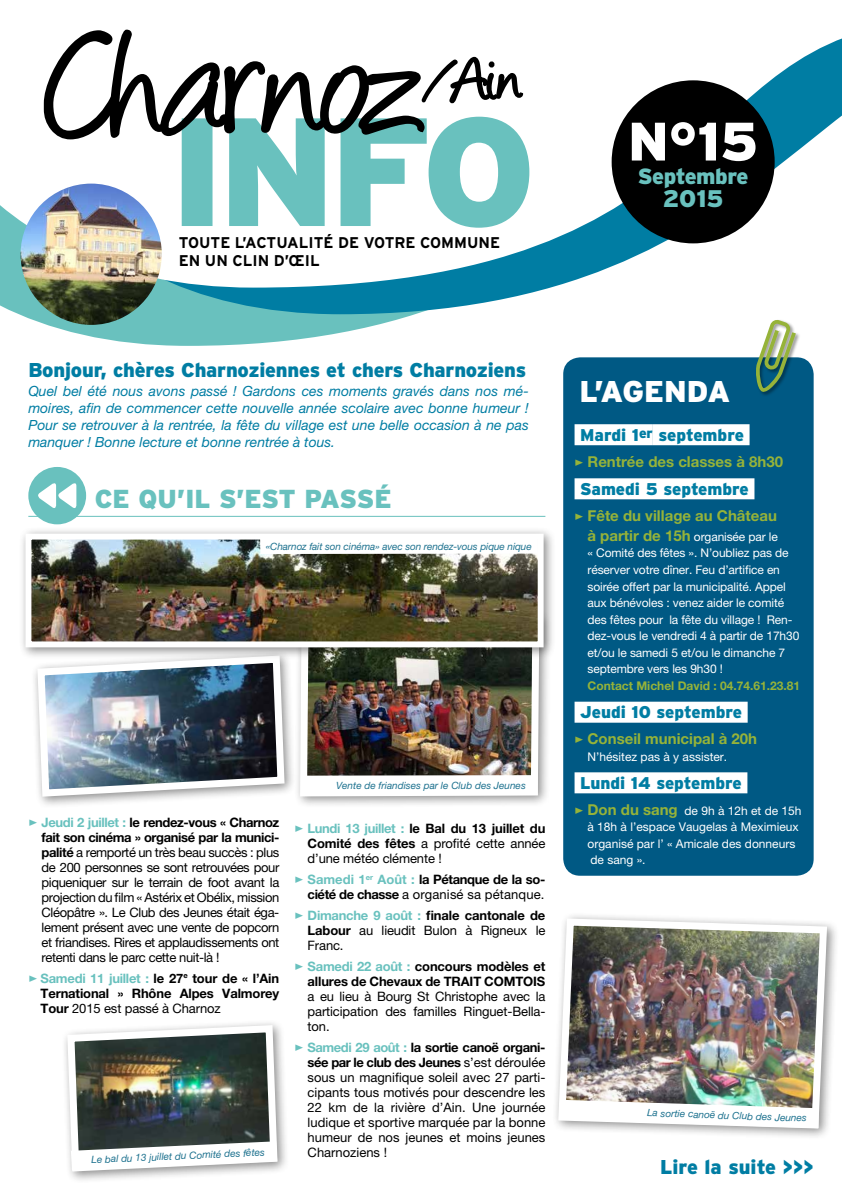
<style>
.page{position:relative;width:842px;height:1191px;background:#fff}
.page>*{position:absolute;margin:0;border:0;box-sizing:border-box;transform-origin:0 0}
.t1{font:170.3px "Angelina";letter-spacing:-.02em;color:#000}
.t2{font:68.6px "Angelina";color:#000}
.t3{font:900 54px "Interstate";color:#fff}
.t4{font:900 30px "Interstate";color:#fff}
.t5{font:900 26px "Interstate";letter-spacing:-.015em;color:#69c1be}
.t6{font:900 24px "Interstate";color:#69c1be}
.t7{font:900 22px "Interstate";letter-spacing:-.02em;color:#69c1be}
.t8{font:900 20px "Interstate";letter-spacing:-.01em;color:#007da3}
.t9{font:900 17px "Interstate";color:#007da3}
.t10{font:700 15.5px/18.6px "Interstate";color:#000}
.t11{font:700 15px "Helvetica Neue LT Pro";color:#96b339}
.t12{font:italic 14px/16.8px "Helvetica Neue LT Pro";color:#007da3;text-align:justify}
.t13{font:13px/15px "Helvetica Neue LT Pro";letter-spacing:-.01em;color:#000;text-align:justify}
.t14{font:700 13px/15px "Helvetica Neue LT Pro";letter-spacing:-.01em;color:#000;text-align:justify}
.t15{font:700 13px/15px "Helvetica Neue LT Pro";letter-spacing:-.03em;color:#000;text-align:right}
.t16{font:12px/16.6px "Helvetica Neue LT Pro";letter-spacing:-.01em;color:#fff}
.t17{font:700 12px "Helvetica Neue LT Pro";color:#96b339}
.t18{font:italic 10px "Helvetica Neue LT Pro";letter-spacing:-.01em;color:#1e728f}
.s1{font-family:"The Mix Bold Caps";font-size:15px;color:#69c1be}
.s2{font-weight:700;color:#69c1be}
.s3{font-weight:700}
.s4{font-family:"The Mix Bold Caps";font-weight:400;font-size:15px;color:#69c1be}
.s5{color:#69c1be}
.s6{font-weight:400}
.s7{font-family:"The Mix Bold Caps";font-weight:400}
.s8{font-weight:700;font-size:15px;color:#96b339}
.s9{font-family:"The Mix Bold Caps";font-size:15px;color:#96b339}
</style>
<div class="page">
<hr style="left:28px;top:516px;width:517px;height:1px;background:#69c1be">
<div style="left:28px;top:467px;width:58px;height:57px;background:#69c1be;border-radius:50%"></div>
<svg style="left:38px;top:483px;width:38px;height:25px"></svg>
<div style="left:293px;top:609px;width:259px;height:199px;background:#000;opacity:.45"></div>
<img style="left:296px;top:659px;width:247px;height:141px">
<svg style="left:305px;top:775px;width:233px;height:20px"></svg>
<div style="left:31px;top:649px;width:265px;height:159px;background:#000;opacity:.45"></div>
<img style="left:34px;top:659px;width:254px;height:141px">
<svg style="left:19px;top:314px;width:397px;height:32px;fill:#69c1be"></svg>
<svg style="left:0;top:288px;width:549px;height:26px;background:#43a3b7"></svg>
<svg style="left:0;top:38px;width:842px;height:250px"></svg>
<svg style="left:43px;top:29px;width:486px;height:199px"></svg>
<img style="left:21px;top:184px;width:141px;height:141px;border-radius:71px">
<div style="left:612px;top:80px;width:163px;height:163px;background:#000;border-radius:50%"></div>
<div style="left:563px;top:357px;width:251px;height:518px;background:#005984;border-radius:17px"></div>
<div style="left:574px;top:424px;width:65px;height:21px;background:#fff"></div>
<div style="left:639px;top:424px;width:14px;height:21px;background:#fff"></div>
<div style="left:653px;top:424px;width:96px;height:21px;background:#fff"></div>
<div style="left:574px;top:478px;width:180px;height:21px;background:#fff"></div>
<div style="left:574px;top:701px;width:174px;height:21px;background:#fff"></div>
<div style="left:574px;top:772px;width:173px;height:21px;background:#fff"></div>
<div style="left:755px;top:319px;width:46px;height:78px;background:#000;opacity:.4"></div>
<svg style="left:755px;top:319px;width:41px;height:75px"></svg>
<div style="left:61px;top:1018px;width:229px;height:165px;background:#000;opacity:.45"></div>
<img style="left:64px;top:1021px;width:217px;height:154px">
<div style="left:552px;top:912px;width:287px;height:228px;background:#000;opacity:.45"></div>
<img style="left:555px;top:914px;width:276px;height:218px">
<img style="left:564px;top:1099px;width:255px;height:29px">
<div style="left:19px;top:527px;width:537px;height:132px;background:#000;opacity:.45"></div>
<img style="left:33px;top:540px;width:504px;height:100px">
<div style="left:26px;top:533px;width:518px;height:114px;border:6px solid #fff"></div>
<svg style="left:260px;top:538px;width:278px;height:16px"></svg>
<h1 class="t1" style="left:50px;top:14px;width:379px">Charnoz</h1>
<h2 class="t2" style="left:426px;top:50px;width:98px">/Ain</h2>
<p class="t10" style="left:179px;top:233px;width:323px">TOUTE L’ACTUALITÉ DE VOTRE COMMUNE<br>EN UN CLIN D’ŒIL</p>
<h3 class="t3" style="left:628px;top:111px;width:132px">N°15</h3>
<h3 class="t7" style="left:638px;top:163px;width:112px">Septembre</h3>
<h3 class="t6" style="left:663px;top:184px;width:62px">2015</h3>
<h3 class="t8" style="left:28px;top:358px;width:499px">Bonjour, chères Charnoziennes et chers Charnoziens</h3>
<p class="t12" style="left:28px;top:383px;width:502px">Quel bel été nous avons passé ! Gardons ces moments gravés dans nos mé&shy;moires, afin de commencer cette nouvelle année scolaire avec bonne humeur !<br>Pour se retrouver à la rentrée, la fête du village est une belle occasion à ne pas manquer ! Bonne lecture et bonne rentrée à tous.</p>
<h3 class="t5" style="left:95px;top:484px;width:298px">CE QU’IL S’EST PASSÉ</h3>
<p class="t18" style="left:266px;top:540px;width:268px">«Charnoz fait son cinéma» avec son rendez-vous pique nique</p>
<p class="t13" style="left:42px;top:814px;width:239px;text-indent:-13px"><span class="s1">&gt;</span> <span class="s2">Jeudi 2 juillet :</span> <span class="s3">le rendez-vous « Charnoz fait son cinéma » organisé par la munici&shy;palité</span> a remporté un très beau succès : plus de 200 personnes se sont retrouvées pour piqueniquer sur le terrain de foot avant la projection du film « Astérix et Obélix, mission Cléopâtre ». Le Club des Jeunes était éga&shy;lement présent avec une vente de popcorn et friandises. Rires et applaudissements ont retenti dans le parc cette nuit-là !</p>
<p class="t14" style="left:41px;top:970px;width:240px;text-indent:-12px"><span class="s4">&gt;</span> <span class="s5">Samedi 11 juillet :</span> le 27<sup>e</sup> tour de « l’Ain Ternational » Rhône Alpes Valmorey Tour <span class="s6">2015 est passé à Charnoz</span></p>
<p class="t18" style="left:91px;top:1154px;width:175px;rotate:-3deg">Le bal du 13 juillet du Comité des fêtes</p>
<p class="t18" style="left:336px;top:779px;width:191px">Vente de friandises par le Club des Jeunes</p>
<p class="t13" style="left:308px;top:821px;width:239px;text-indent:-13px"><span class="s1">&gt;</span> <span class="s2">Lundi 13 juillet :</span> <span class="s3">le Bal du 13 juillet du Comité des fêtes</span> a profité cette année d’une météo clémente !</p>
<p class="t15" style="left:294px;top:871px;width:252px"><span class="s4">&gt;</span> <span class="s5">Samedi 1</span><sup>er</sup> <span class="s5">Août :</span> la Pétanque de la so&shy;ciété de chasse <span class="s6">a organisé sa pétanque.</span></p>
<p class="t13" style="left:308px;top:907px;width:239px;text-indent:-13px"><span class="s1">&gt;</span> <span class="s2">Dimanche 9 août :</span> <span class="s3">finale cantonale de Labour</span> au lieudit Bulon à Rigneux le Franc.</p>
<p class="t14" style="left:294px;top:958px;width:253px;text-align:right"><span class="s4">&gt;</span> <span class="s5">Samedi 22 août :</span> concours modèles et allures de Chevaux de TRAIT COMTOIS</p>
<p class="t13" style="left:308px;top:988px;width:239px">a eu lieu à Bourg St Christophe avec la participation des familles Ringuet-Bella&shy;ton.</p>
<p class="t13" style="left:308px;top:1039px;width:239px;text-indent:-13px"><span class="s1">&gt;</span> <span class="s2">Samedi 29 août :</span> <span class="s3">la sortie canoë organi&shy;sée par le club des Jeunes</span> s’est déroulée sous un magnifique soleil avec 27 parti&shy;cipants tous motivés pour descendre les 22 km de la rivière d’Ain. Une journée ludique et sportive marquée par la bonne humeur de nos jeunes et moins jeunes Charnoziens !</p>
<h3 class="t4" style="left:579px;top:374px;width:152px">L’AGENDA</h3>
<h3 class="t9" style="left:580px;top:425px;width:165px">Mardi 1<sup>er</sup> septembre</h3>
<p class="t11" style="left:574px;top:452px;width:210px"><span class="s7">&gt;</span> Rentrée des classes à 8h30</p>
<h3 class="t9" style="left:580px;top:479px;width:170px">Samedi 5 septembre</h3>
<p class="t11" style="left:574px;top:506px;width:204px"><span class="s7">&gt;</span> Fête du village au Château</p>
<p class="t16" style="left:587px;top:528px;width:213px"><span class="s8">à partir de 15h</span> organisée par le<br>« Comité des fêtes ». N’oubliez pas de réserver votre dîner. Feu d’artifice en soirée offert par la municipalité. Appel aux bénévoles : venez aider le comité des fêtes pour la fête du village ! Ren&shy;dez-vous le vendredi 4 à partir de 17h30 et/ou le samedi 5 et/ou le dimanche 7 septembre vers les 9h30 !</p>
<p class="t17" style="left:587px;top:678px;width:214px">Contact Michel David : 04.74.61.23.81</p>
<h3 class="t9" style="left:580px;top:702px;width:163px">Jeudi 10 septembre</h3>
<p class="t11" style="left:574px;top:729px;width:184px"><span class="s7">&gt;</span> Conseil municipal à 20h</p>
<p class="t16" style="left:587px;top:748px;width:141px">N’hésitez pas à y assister.</p>
<h3 class="t9" style="left:580px;top:773px;width:163px">Lundi 14 septembre</h3>
<p class="t16" style="left:587px;top:802px;width:216px;text-indent:-13px"><span class="s9">&gt;</span> <span class="s8">Don du sang</span> de 9h à 12h et de 15h à 18h à l’espace Vaugelas à Meximieux organisé par l’ « Amicale des donneurs de sang ».</p>
<p class="t18" style="left:647px;top:1106px;width:161px;rotate:2deg">La sortie canoë du Club des Jeunes</p>
<h3 class="t8" style="left:660px;top:1156px;width:155px">Lire la suite &gt;&gt;&gt;</h3>
</div>
